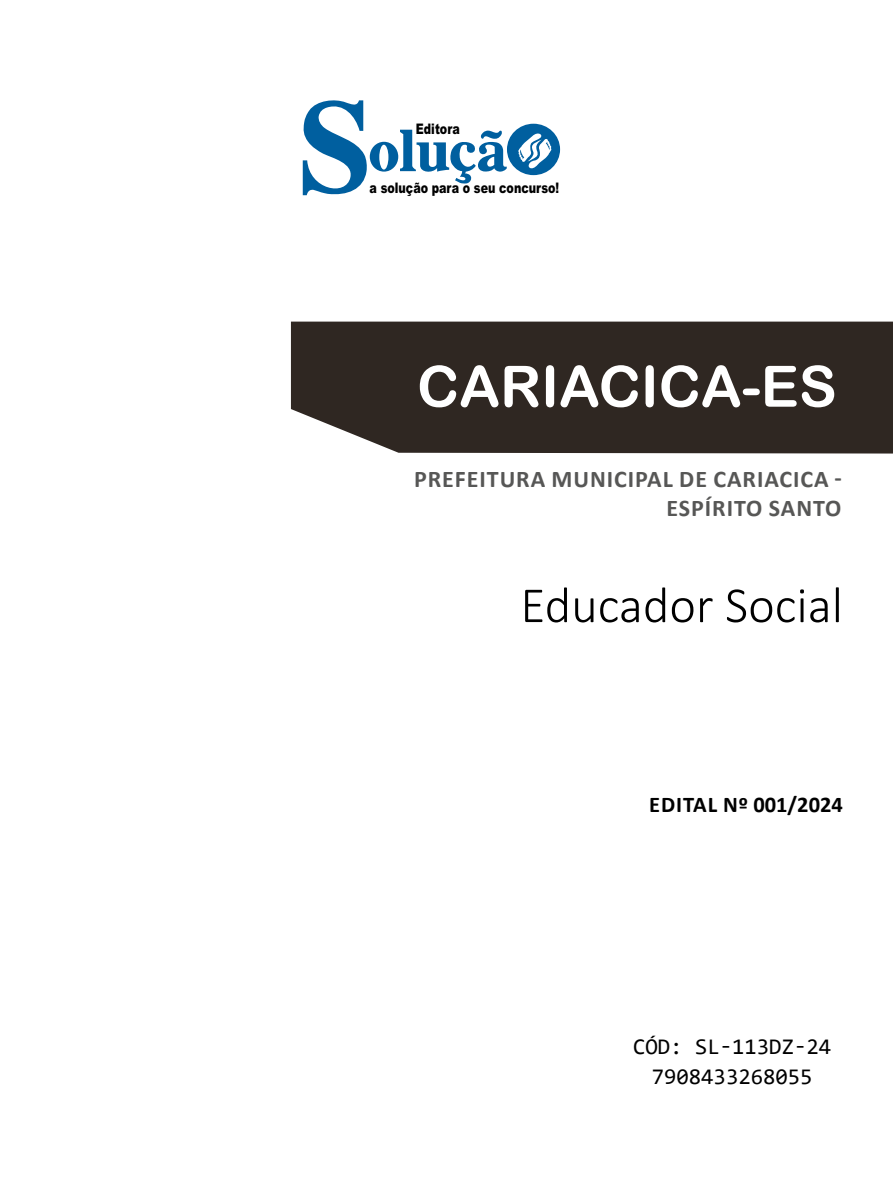
<style>
.page{position:relative;width:893px;height:1191px;background:#fff}
.page>*{position:absolute;margin:0;border:0;box-sizing:border-box;transform-origin:0 0}
.TÍTULO{font:57px "Arial Rounded MT Bold";color:#fff}
.CARGO{font:300 51px "Calibri";color:#000}
.SUBTÍTULO{font:700 24px "Calibri";letter-spacing:.04em;color:#575756}
.SKU_CÓD{font:22.5px "Consolas";color:#000}
.EDITAL{font:700 22.5px "Calibri";color:#000}
.t1{font:900 14.55px "Arial";color:#000;scale:.76 1}
</style>
<div class="page">
<div style="left:291px;top:321px;width:602px;height:132px;background:#2f2722"></div>
<svg style="left:303px;top:100px;width:257px;height:96px"></svg>
<p class="t1" style="left:416px;top:118px;width:59px">Editora</p>
<p class="t1" style="left:370px;top:178px;width:251px">a solução para o seu concurso!</p>
<p class="TÍTULO" style="left:417px;top:353px;width:421px">CARIACICA-ES</p>
<p class="SUBTÍTULO" style="left:414px;top:462px;width:429px">PREFEITURA MUNICIPAL DE CARIACICA -</p>
<p class="SUBTÍTULO" style="left:667px;top:491px;width:176px">ESPÍRITO SANTO</p>
<p class="CARGO" style="left:520px;top:573px;width:324px">Educador Social</p>
<p class="EDITAL" style="left:649px;top:789px;width:195px">EDITAL Nº 001/2024</p>
<p class="SKU_CÓD" style="left:633px;top:1030px;width:199px">CÓD: SL-113DZ-24</p>
<p class="SKU_CÓD" style="left:652px;top:1060px;width:162px">7908433268055</p>
</div>
